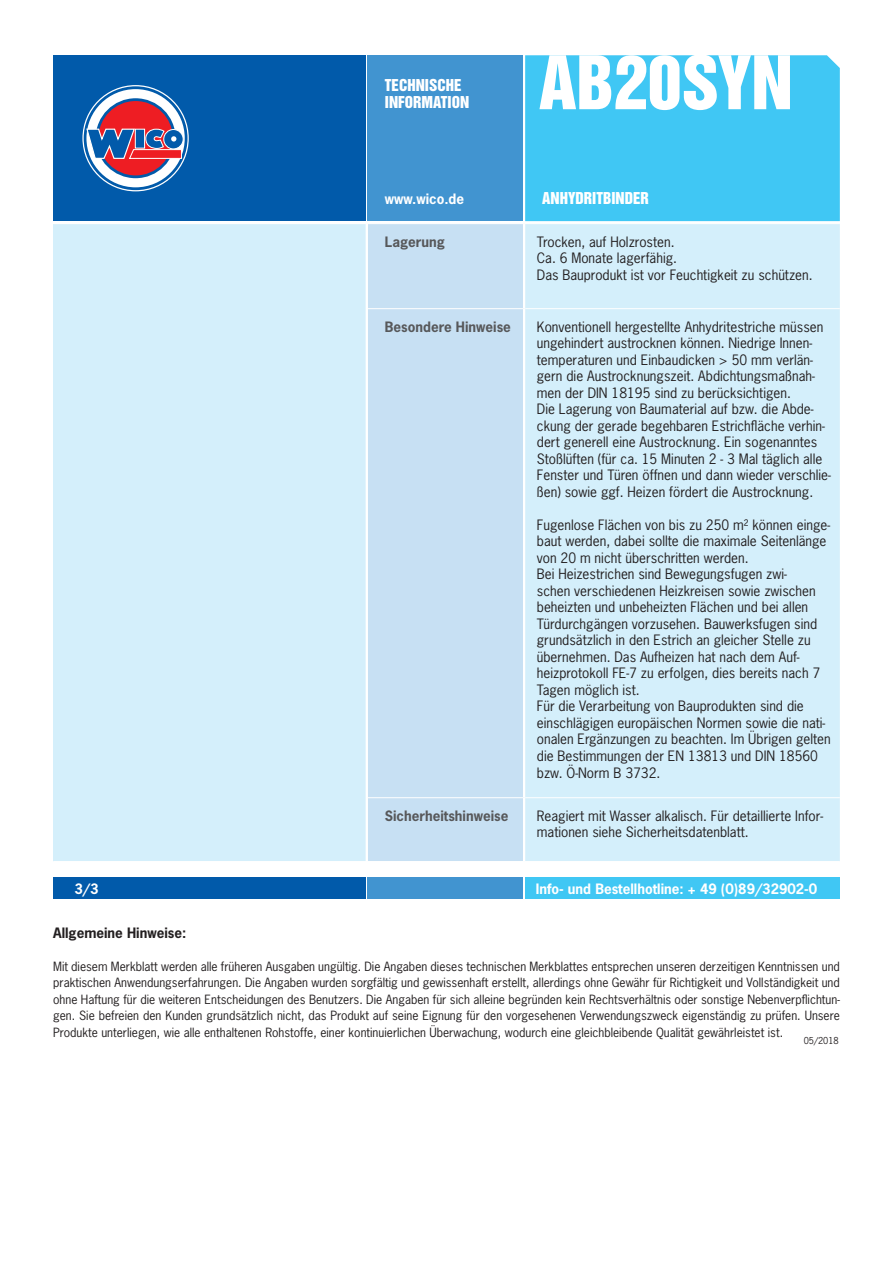
<style>
.page{position:relative;width:893px;height:1263px;background:#fff}
.page>*{position:absolute;margin:0;border:0;box-sizing:border-box;transform-origin:0 0}
.t1{font:67.5px "Helvetica Inserat LT Std";color:#fff}
.Subline_weiss{font:15px/17.2px "Helvetica Inserat LT Std";color:#fff}
.Copy{font:13.5px/16.5px "News Gothic Std";color:#231f20}
.Copy-2{font:700 13.5px "News Gothic Std";color:#fff}
.Copy-3{font:700 13.5px "News Gothic Std";color:#57585a}
.t2{font:700 13.5px "News Gothic Std";color:#231f20}
.t3{font:12px/16.5px "News Gothic Std";color:#231f20;text-align:justify}
.Subline{font:9px "News Gothic Std";color:#231f20}
</style>
<div class="page">
<div style="left:53px;top:877px;width:313px;height:21px;background:#015aaa"></div>
<div style="left:368px;top:877px;width:155px;height:21px;background:#4194d0"></div>
<div style="left:525px;top:877px;width:315px;height:21px;background:#40c7f4"></div>
<div style="left:525px;top:55px;width:315px;height:166px;background:#40c7f4"></div>
<div style="left:368px;top:55px;width:155px;height:166px;background:#4194d0"></div>
<div style="left:368px;top:224px;width:155px;height:637px;background:#c7e0f3"></div>
<div style="left:525px;top:224px;width:315px;height:637px;background:#d4effb"></div>
<hr style="left:368px;top:308px;width:155px;height:1px;background:#fff">
<hr style="left:525px;top:308px;width:315px;height:1px;background:#fff">
<hr style="left:368px;top:797px;width:155px;height:1px;background:#fff">
<hr style="left:525px;top:797px;width:315px;height:1px;background:#fff">
<div style="left:53px;top:224px;width:314px;height:637px;background:#d4effb"></div>
<hr style="left:366px;top:224px;width:2px;height:637px;background:#fff">
<div style="left:53px;top:55px;width:313px;height:166px;background:#015aaa"></div>
<svg style="left:85px;top:88px;width:101px;height:101px;background:#d1e1ef"></svg>
<div style="left:84px;top:86px;width:103px;height:104px;border:3px solid #015aaa;border-radius:50%"></div>
<div style="left:97px;top:100px;width:77px;height:77px;background:#ee1d23;border-radius:50%"></div>
<div style="left:96px;top:98px;width:80px;height:80px;border:3px solid #015aaa;border-radius:50%"></div>
<svg style="left:82px;top:126px;width:105px;height:38px"></svg>
<p class="Subline_weiss" style="left:385px;top:77px;width:86px">TECHNISCHE<br>INFORMATION</p>
<p class="t1" style="left:539px;top:42px;width:255px">AB20SYN</p>
<p class="Copy-2" style="left:385px;top:190px;width:81px">www.wico.de</p>
<p class="Subline_weiss" style="left:542px;top:190px;width:108px">ANHYDRITBINDER</p>
<p class="Copy-3" style="left:385px;top:233px;width:62px">Lagerung</p>
<p class="Copy" style="left:537px;top:233px;width:139px">Trocken, auf Holzrosten.</p>
<p class="Copy" style="left:537px;top:250px;width:142px">Ca. 6 Monate lagerfähig.</p>
<p class="Copy" style="left:537px;top:266px;width:277px">Das Bauprodukt ist vor Feuchtigkeit zu schützen.</p>
<p class="Copy-3" style="left:385px;top:318px;width:128px">Besondere Hinweise</p>
<p class="Copy" style="left:537px;top:318px;width:288px">Konventionell hergestellte Anhydritestriche müssen ungehindert austrocknen können. Niedrige Innen&shy;temperaturen und Einbaudicken &gt; 50 mm verlän&shy;gern die Austrocknungszeit. Abdichtungsmaßnah&shy;men der DIN 18195 sind zu berücksichtigen.</p>
<p class="Copy" style="left:537px;top:401px;width:296px">Die Lagerung von Baumaterial auf bzw. die Abde&shy;ckung der gerade begehbaren Estrichfläche verhin&shy;dert generell eine Austrocknung. Ein sogenanntes Stoßlüften (für ca. 15 Minuten 2 - 3 Mal täglich alle Fenster und Türen öffnen und dann wieder verschlie&shy;ßen) sowie ggf. Heizen fördert die Austrocknung.</p>
<p class="Copy" style="left:537px;top:516px;width:295px">Fugenlose Flächen von bis zu 250 m² können einge&shy;baut werden, dabei sollte die maximale Seitenlänge von 20 m nicht überschritten werden.</p>
<p class="Copy" style="left:537px;top:566px;width:285px">Bei Heizestrichen sind Bewegungsfugen zwi&shy;schen verschiedenen Heizkreisen sowie zwischen beheizten und unbeheizten Flächen und bei allen Türdurchgängen vorzusehen. Bauwerksfugen sind grundsätzlich in den Estrich an gleicher Stelle zu übernehmen. Das Aufheizen hat nach dem Auf&shy;heizprotokoll FE-7 zu erfolgen, dies bereits nach 7<br>Tagen möglich ist.</p>
<p class="Copy" style="left:537px;top:698px;width:295px">Für die Verarbeitung von Bauprodukten sind die einschlägigen europäischen Normen sowie die nati&shy;onalen Ergänzungen zu beachten. Im Übrigen gelten die Bestimmungen der EN 13813 und DIN 18560 bzw. Ö-Norm B 3732.</p>
<p class="Copy-3" style="left:385px;top:807px;width:125px">Sicherheitshinweise</p>
<p class="Copy" style="left:537px;top:807px;width:288px">Reagiert mit Wasser alkalisch. Für detaillierte Infor&shy;mationen siehe Sicherheitsdatenblatt.</p>
<p class="Copy-2" style="left:74px;top:880px;width:26px">3/3</p>
<p class="Copy-2" style="left:536px;top:880px;width:283px">Info- und Bestellhotline: + 49 (0)89/32902-0</p>
<p class="t2" style="left:53px;top:923px;width:135px">Allgemeine Hinweise:</p>
<p class="t3" style="left:53px;top:958px;width:788px">Mit diesem Merkblatt werden alle früheren Ausgaben ungültig. Die Angaben dieses technischen Merkblattes entsprechen unseren derzeitigen Kenntnissen und praktischen Anwendungserfahrungen. Die Angaben wurden sorgfältig und gewissenhaft erstellt, allerdings ohne Gewähr für Richtigkeit und Vollständigkeit und ohne Haftung für die weiteren Entscheidungen des Benutzers. Die Angaben für sich alleine begründen kein Rechtsverhältnis oder sonstige Nebenverpflichtun&shy;gen. Sie befreien den Kunden grundsätzlich nicht, das Produkt auf seine Eignung für den vorgesehenen Verwendungszweck eigenständig zu prüfen. Unsere Produkte unterliegen, wie alle enthaltenen Rohstoffe, einer kontinuierlichen Überwachung, wodurch eine gleichbleibende Qualität gewährleistet ist.</p>
<p class="Subline" style="left:804px;top:1034px;width:37px">05/2018</p>
</div>
